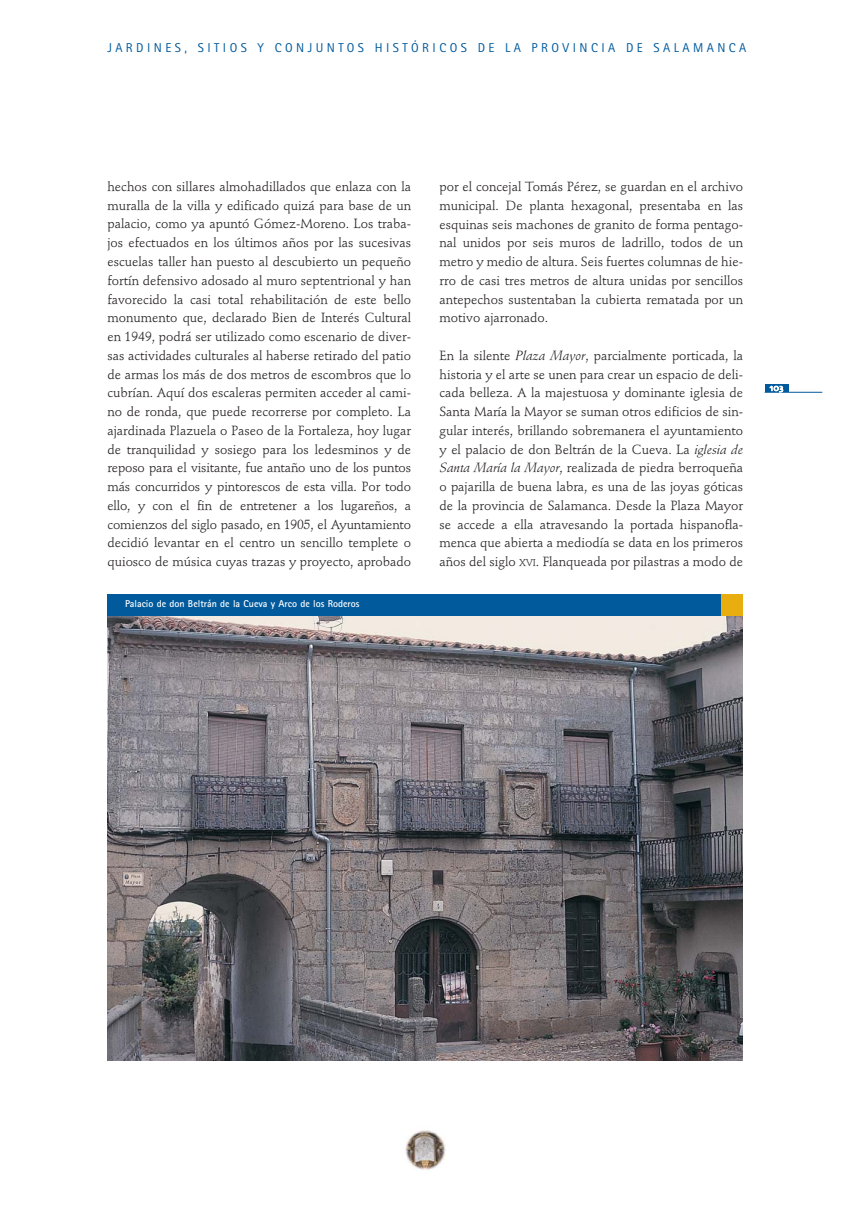
<style>
.page{position:relative;width:851px;height:1205px;background:#fff}
.page>*{position:absolute;margin:0;border:0;box-sizing:border-box;transform-origin:0 0}
.t1{font:13.12px/18.8px "Stempel Schneidler";color:#231f20;text-align:justify}
.t2{font:12.88px "Rotis Sans Serif";letter-spacing:.27em;color:#005a9c}
.t3{font:700 10px "Rotis Sans Serif";color:#fff}
.t4{font:9px "Skia";color:#fff}
.s1{font-style:italic}
.s2{font-size:9.88px}
</style>
<div class="page">
<div style="left:764px;top:384px;width:24px;height:8px;background:#005a9c"></div>
<img style="left:401px;top:1125px;width:48px;height:48px;border-radius:50%">
<hr style="left:764px;top:392px;width:58px;height:1px;background:#005a9c">
<img style="left:108px;top:615px;width:634px;height:445px">
<div style="left:108px;top:594px;width:614px;height:21px;background:#005a9c"></div>
<div style="left:721px;top:594px;width:21px;height:21px;background:#e8ae10"></div>
<p class="t2" style="left:107px;top:43px;width:640px">JARDINES, SITIOS Y CONJUNTOS HISTÓRICOS DE LA PROVINCIA DE SALAMANCA</p>
<p class="t1" style="left:107px;top:178px;width:305px">hechos con sillares almohadillados que enlaza con la muralla de la villa y edificado quizá para base de un palacio, como ya apuntó Gómez-Moreno. Los traba&shy;jos efectuados en los últimos años por las sucesivas escuelas taller han puesto al descubierto un pequeño fortín defensivo adosado al muro septentrional y han favorecido la casi total rehabilitación de este bello monumento que, declarado Bien de Interés Cultural en 1949, podrá ser utilizado como escenario de diver&shy;sas actividades culturales al haberse retirado del patio de armas los más de dos metros de escombros que lo cubrían. Aquí dos escaleras permiten acceder al cami&shy;no de ronda, que puede recorrerse por completo. La ajardinada Plazuela o Paseo de la Fortaleza, hoy lugar de tranquilidad y sosiego para los ledesminos y de reposo para el visitante, fue antaño uno de los puntos más concurridos y pintorescos de esta villa. Por todo ello, y con el fin de entretener a los lugareños, a comienzos del siglo pasado, en 1905, el Ayuntamiento decidió levantar en el centro un sencillo templete o quiosco de música cuyas trazas y proyecto, aprobado</p>
<p class="t1" style="left:439px;top:178px;width:305px">por el concejal Tomás Pérez, se guardan en el archivo municipal. De planta hexagonal, presentaba en las esquinas seis machones de granito de forma pentago&shy;nal unidos por seis muros de ladrillo, todos de un metro y medio de altura. Seis fuertes columnas de hie&shy;rro de casi tres metros de altura unidas por sencillos antepechos sustentaban la cubierta rematada por un motivo ajarronado.</p>
<p class="t1" style="left:439px;top:347px;width:305px">En la silente <span class="s1">Plaza Mayor</span>, parcialmente porticada, la historia y el arte se unen para crear un espacio de deli&shy;cada belleza. A la majestuosa y dominante iglesia de Santa María la Mayor se suman otros edificios de sin&shy;gular interés, brillando sobremanera el ayuntamiento y el palacio de don Beltrán de la Cueva. La <span class="s1">iglesia de Santa María la Mayor</span>, realizada de piedra berroqueña o pajarilla de buena labra, es una de las joyas góticas de la provincia de Salamanca. Desde la Plaza Mayor se accede a ella atravesando la portada hispanofla&shy;menca que abierta a mediodía se data en los primeros años del siglo <span class="s2">XVI</span>. Flanqueada por pilastras a modo de</p>
<p class="t3" style="left:125px;top:600px;width:236px">Palacio de don Beltrán de la Cueva y Arco de los Roderos</p>
<p class="t4" style="left:769px;top:384px;width:15px">103</p>
</div>
